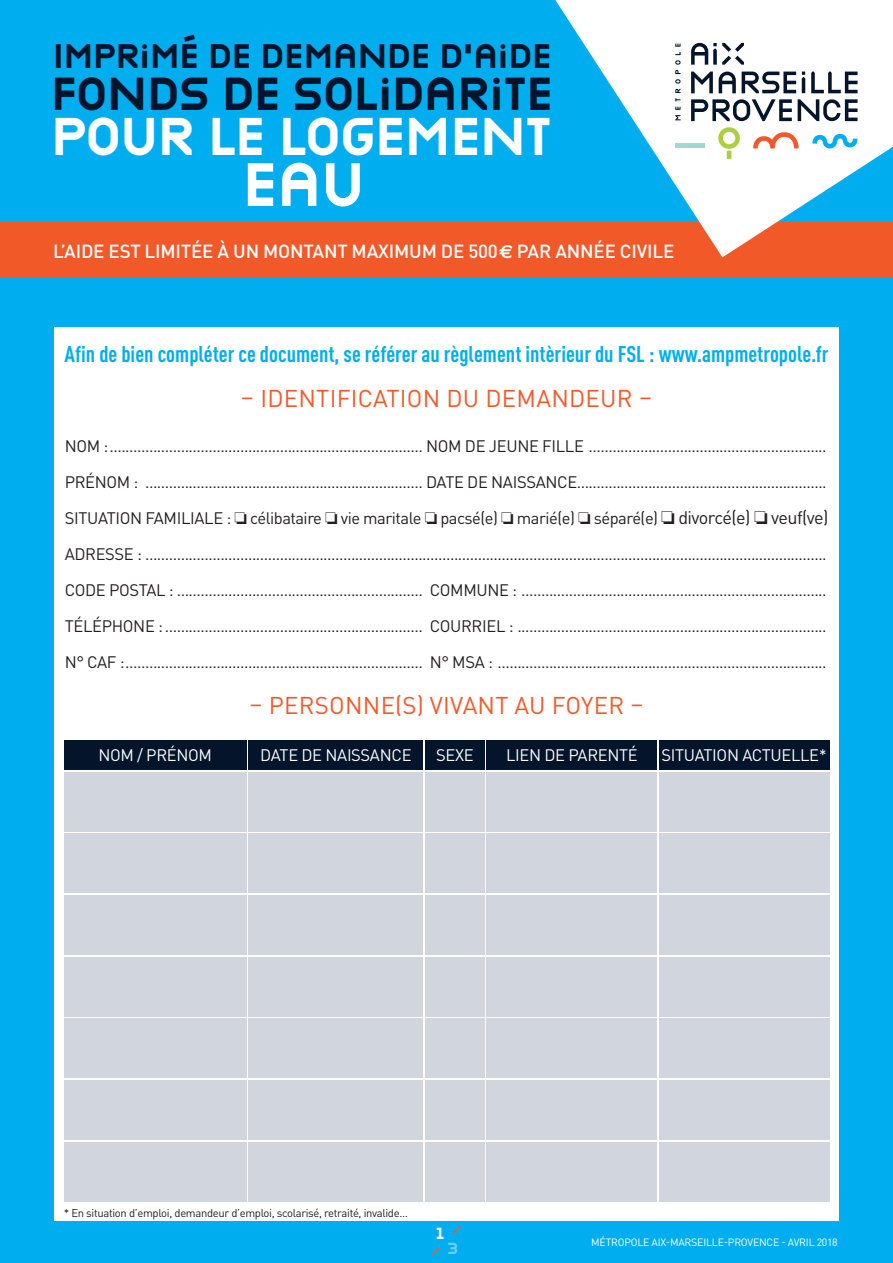
<style>
.page{position:relative;width:893px;height:1263px;background:#00aeef}
.page>*{position:absolute;margin:0;border:0;box-sizing:border-box;transform-origin:0 0}
.t1{font:700 57px "Victoire";color:#fff}
.t2{font:700 49.5px "Victoire";letter-spacing:-.01em;color:#fff}
.t3{font:700 43.2px "Victoire";letter-spacing:-.005em;color:#03142b}
.t4{font:700 31.8px "Victoire";color:#03142b}
.t5{font:24px "DIN Pro";letter-spacing:.01em;color:#f15929}
.t6{font:700 condensed 22.5px "DIN Pro";color:#00aeef}
.t7{font:500 18.75px "DIN Pro";letter-spacing:-.01em;color:#fff}
.t8{font:16.5px "DIN Pro";letter-spacing:-.02em;color:#231f20}
.t9{font:16.5px "DIN Pro";letter-spacing:-.02em;color:#fff}
.t10{font:700 15px "Victoire";color:#fff}
.t11{font:700 15px "Victoire";color:#6bcff6}
.t12{font:11.25px "DIN Pro";letter-spacing:-.03em;color:#231f20}
.t13{font:10.5px "DIN Pro";letter-spacing:-.02em;color:#fff}
.s1{font-family:"Euro Sans";font-weight:700}
.s2{font-size:18px}
</style>
<div class="page">
<div style="left:54px;top:327px;width:785px;height:893px;background:#fff"></div>
<div style="left:0;top:221px;width:893px;height:55px;background:#f15929"></div>
<svg style="left:555px;top:0;width:338px;height:257px;fill:#fff"></svg>
<svg style="left:718px;top:127px;width:22px;height:32px"></svg>
<hr style="left:675px;top:143px;width:30px;height:4px;background:#a0d8d4">
<svg style="left:753px;top:132px;width:46px;height:16px"></svg>
<svg style="left:812px;top:134px;width:45px;height:14px"></svg>
<svg style="left:675px;top:107px;width:5px;height:13px"></svg>
<svg style="left:675px;top:44px;width:5px;height:57px"></svg>
<svg style="left:691px;top:72px;width:22px;height:21px"></svg>
<svg style="left:719px;top:72px;width:17px;height:21px"></svg>
<svg style="left:798px;top:99px;width:59px;height:22px"></svg>
<svg style="left:811px;top:71px;width:46px;height:22px"></svg>
<svg style="left:802px;top:72px;width:3px;height:21px"></svg>
<svg style="left:691px;top:99px;width:101px;height:22px;background:#979ea7"></svg>
<svg style="left:742px;top:72px;width:54px;height:21px"></svg>
<svg style="left:691px;top:43px;width:53px;height:22px"></svg>
<div style="left:64px;top:740px;width:183px;height:30px;background:#03142b"></div>
<div style="left:64px;top:772px;width:183px;height:59px;background:#d0d5de"></div>
<div style="left:64px;top:833px;width:183px;height:60px;background:#d0d5de"></div>
<div style="left:64px;top:895px;width:183px;height:60px;background:#d0d5de"></div>
<div style="left:64px;top:957px;width:183px;height:59px;background:#d0d5de"></div>
<div style="left:64px;top:1018px;width:183px;height:60px;background:#d0d5de"></div>
<div style="left:64px;top:1080px;width:183px;height:60px;background:#d0d5de"></div>
<div style="left:64px;top:1142px;width:183px;height:59px;background:#d0d5de"></div>
<div style="left:249px;top:740px;width:174px;height:30px;background:#03142b"></div>
<div style="left:249px;top:772px;width:174px;height:59px;background:#d0d5de"></div>
<div style="left:249px;top:833px;width:174px;height:60px;background:#d0d5de"></div>
<div style="left:249px;top:895px;width:174px;height:60px;background:#d0d5de"></div>
<div style="left:249px;top:957px;width:174px;height:59px;background:#d0d5de"></div>
<div style="left:249px;top:1018px;width:174px;height:60px;background:#d0d5de"></div>
<div style="left:249px;top:1080px;width:174px;height:60px;background:#d0d5de"></div>
<div style="left:249px;top:1142px;width:174px;height:59px;background:#d0d5de"></div>
<div style="left:425px;top:740px;width:60px;height:30px;background:#03142b"></div>
<div style="left:425px;top:772px;width:60px;height:59px;background:#d0d5de"></div>
<div style="left:425px;top:833px;width:60px;height:60px;background:#d0d5de"></div>
<div style="left:425px;top:895px;width:60px;height:60px;background:#d0d5de"></div>
<div style="left:425px;top:957px;width:60px;height:59px;background:#d0d5de"></div>
<div style="left:425px;top:1018px;width:60px;height:60px;background:#d0d5de"></div>
<div style="left:425px;top:1080px;width:60px;height:60px;background:#d0d5de"></div>
<div style="left:425px;top:1142px;width:60px;height:59px;background:#d0d5de"></div>
<div style="left:487px;top:740px;width:170px;height:30px;background:#03142b"></div>
<div style="left:487px;top:772px;width:170px;height:59px;background:#d0d5de"></div>
<div style="left:487px;top:833px;width:170px;height:60px;background:#d0d5de"></div>
<div style="left:487px;top:895px;width:170px;height:60px;background:#d0d5de"></div>
<div style="left:487px;top:957px;width:170px;height:59px;background:#d0d5de"></div>
<div style="left:487px;top:1018px;width:170px;height:60px;background:#d0d5de"></div>
<div style="left:487px;top:1080px;width:170px;height:60px;background:#d0d5de"></div>
<div style="left:487px;top:1142px;width:170px;height:59px;background:#d0d5de"></div>
<div style="left:659px;top:740px;width:170px;height:30px;background:#03142b"></div>
<div style="left:659px;top:772px;width:170px;height:59px;background:#d0d5de"></div>
<div style="left:659px;top:833px;width:170px;height:60px;background:#d0d5de"></div>
<div style="left:659px;top:895px;width:170px;height:60px;background:#d0d5de"></div>
<div style="left:659px;top:957px;width:170px;height:59px;background:#d0d5de"></div>
<div style="left:659px;top:1018px;width:170px;height:60px;background:#d0d5de"></div>
<div style="left:659px;top:1080px;width:170px;height:60px;background:#d0d5de"></div>
<div style="left:659px;top:1142px;width:170px;height:59px;background:#d0d5de"></div>
<svg style="left:432px;top:1247px;width:9px;height:9px"></svg>
<svg style="left:452px;top:1226px;width:9px;height:9px"></svg>
<p class="t4" style="left:53px;top:33px;width:500px">IMPRIMÉ DE DEMANDE D’AIDE</p>
<p class="t3" style="left:51px;top:63px;width:503px">FONDS DE SOLIDARITE</p>
<p class="t2" style="left:51px;top:101px;width:502px">POUR LE LOGEMENT</p>
<p class="t1" style="left:242px;top:143px;width:124px">EAU</p>
<p class="t7" style="left:53px;top:237px;width:623px">L’AIDE EST LIMITÉE À UN MONTANT MAXIMUM DE 500<span class="s1">C</span> PAR ANNÉE CIVILE</p>
<p class="t6" style="left:65px;top:337px;width:765px">Afin de bien compléter ce document, se référer au règlement intèrieur du FSL : www.ampmetropole.fr</p>
<p class="t5" style="left:241px;top:380px;width:413px">– IDENTIFICATION DU DEMANDEUR –</p>
<p class="t8" style="left:65px;top:433px;width:763px">NOM :............................................................................... NOM DE JEUNE FILLE ............................................................</p>
<p class="t8" style="left:65px;top:469px;width:763px">PRÉNOM : ...................................................................... DATE DE NAISSANCE...............................................................</p>
<p class="t8" style="left:65px;top:505px;width:765px">SITUATION FAMILIALE : ❏ célibataire ❏ vie maritale ❏ pacsé(e) ❏ marié(e) ❏ séparé(e) ❏ <span class="s2">divorcé(e)</span> ❏ <span class="s2">veuf(ve)</span></p>
<p class="t8" style="left:65px;top:541px;width:763px">ADRESSE : ............................................................................................................................................................................</p>
<p class="t8" style="left:65px;top:577px;width:763px">CODE POSTAL : .............................................................. COMMUNE : .............................................................................</p>
<p class="t8" style="left:65px;top:613px;width:763px">TÉLÉPHONE :................................................................. COURRIEL : ..............................................................................</p>
<p class="t8" style="left:65px;top:649px;width:763px">N° CAF :........................................................................... N° MSA : ...................................................................................</p>
<p class="t5" style="left:249px;top:687px;width:396px">– PERSONNE(S) VIVANT AU FOYER –</p>
<p class="t9" style="left:98px;top:742px;width:115px">NOM / PRÉNOM</p>
<p class="t9" style="left:260px;top:742px;width:153px">DATE DE NAISSANCE</p>
<p class="t9" style="left:436px;top:742px;width:39px">SEXE</p>
<p class="t9" style="left:506px;top:742px;width:133px">LIEN DE PARENTÉ</p>
<p class="t9" style="left:661px;top:742px;width:167px">SITUATION ACTUELLE*</p>
<p class="t12" style="left:64px;top:1204px;width:346px">* En situation d’emploi, demandeur d’emploi, scolarisé, retraité, invalide…</p>
<p class="t10" style="left:436px;top:1223px;width:9px">1</p>
<p class="t11" style="left:447px;top:1238px;width:12px">3</p>
<p class="t13" style="left:591px;top:1234px;width:248px">MÉTROPOLE AIX-MARSEILLE-PROVENCE - AVRIL 2018</p>
</div>
